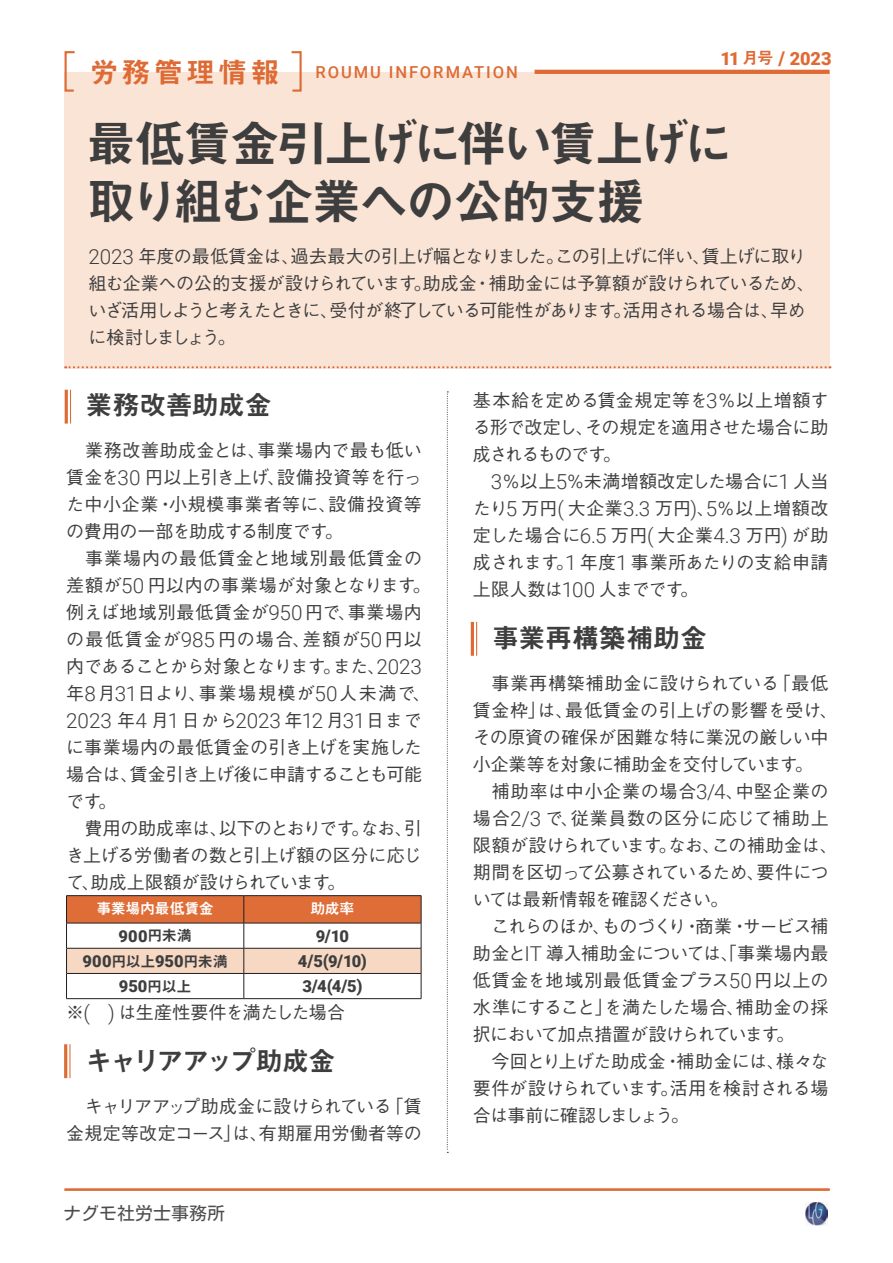
<style>
.page{position:relative;width:893px;height:1263px;background:#fff}
.page>*{position:absolute;margin:0;border:0;box-sizing:border-box;transform-origin:0 0}
.t1{font:49.5px/58.5px "Midashi Go Pr 6 N MB31 90 msp RKSJ H";letter-spacing:-.055em;color:#3e3e3f}
.t2{font:27px "Midashi Go Pr 6 N MB31 90 msp RKSJ H";letter-spacing:-.1em;color:#3e3e3f}
.t3{font:27px "Midashi Go Pr 6 N MB31 90 msp RKSJ H";color:#3e3e3f}
.t4{font:27px "Midashi Go Pr 6 N MB31 90 msp RKSJ H";letter-spacing:-.02em;color:#3e3e3f}
.t5{font:300 20.7px "Roboto";letter-spacing:-.01em;color:#3e3e3f}
.t6{font:900 18.15px "Roboto";letter-spacing:-.005em;color:#de6b35}
.t7{font:18px/27px "Gothic BBB Pr 6 N Medium 90 msp RKSJ H";letter-spacing:-.01em;color:#3e3e3f}
.t8{font:18px/27px "Gothic BBB Pr 6 N Medium 90 msp RKSJ H";letter-spacing:.025em;color:#3e3e3f}
.t9{font:18px/27px "Gothic BBB Pr 6 N Medium 90 msp RKSJ H";letter-spacing:-.055em;color:#3e3e3f}
.t10{font:18px "Gothic BBB Pr 6 N Medium 90 msp RKSJ H";letter-spacing:-.035em;color:#3e3e3f}
.t11{font:18px "Motoya L Cedar W3 90 ms RKSJ H";color:#4c4d4e}
.t12{font:900 16.5px "Roboto";color:#3e3e3f}
.t13{font:500 16.5px "Roboto";letter-spacing:.12em;color:#de6b35}
.t14{font:15px "Midashi Go Pr 6 N MB31 90 msp RKSJ H";letter-spacing:-.03em;color:#fff}
.s1{font-family:"Midashi Go Pr 6 N MB31 90 msp RKSJ H";font-weight:400;font-size:16.5px}
.s2{font-size:18.9px}
.s3{font-family:"Midashi Go Pr 6 N MB31 90 msp RKSJ H";font-weight:400;font-size:28.8px}
.s4{font-family:"Roboto";font-weight:300;font-size:20.7px}
.s5{font-family:"Gothic BBB Pr 6 N Medium 90 msp RKSJ H";font-weight:400;font-size:18px}
.s6{font-family:"Midashi Go Pr 6 N MB31 90 msp RKSJ H";font-weight:400;font-size:15px}
.s7{font-size:17.25px}
.s8{font-family:"Roboto";font-weight:300;font-size:20.55px}
</style>
<div class="page">
<img style="left:805px;top:1202px;width:22px;height:23px">
<hr style="left:244px;top:895px;width:177px;height:1px;background:#231f20">
<hr style="left:66px;top:895px;width:178px;height:1px;background:#231f20">
<svg style="left:66px;top:896px;width:356px;height:103px"></svg>
<hr style="left:66px;top:998px;width:178px;height:1px;background:#231f20">
<div style="left:65px;top:72px;width:764px;height:296px;background:#fae4d5"></div>
<svg style="left:65px;top:366px;width:765px;height:2px"></svg>
<hr style="left:534px;top:70px;width:295px;height:4px;background:#de6b35">
<svg style="left:64px;top:51px;width:11px;height:42px"></svg>
<svg style="left:291px;top:51px;width:11px;height:41px"></svg>
<hr style="left:65px;top:1189px;width:765px;height:2px;background:#de6b35">
<hr style="left:70px;top:390px;width:1px;height:34px;background:#de6b35">
<hr style="left:65px;top:390px;width:3px;height:34px;background:#de6b35">
<hr style="left:69px;top:1044px;width:1px;height:34px;background:#de6b35">
<hr style="left:64px;top:1044px;width:3px;height:34px;background:#de6b35">
<hr style="left:476px;top:622px;width:1px;height:34px;background:#de6b35">
<hr style="left:471px;top:622px;width:3px;height:34px;background:#de6b35">
<svg style="left:447px;top:391px;width:1px;height:762px"></svg>
<p class="t6" style="left:720px;top:48px;width:113px">11<span class="s1">月号</span> <span class="s2">/</span> 2023</p>
<p class="t13" style="left:90px;top:63px;width:430px"><span class="s3">労務管理情報　</span>ROUMU INFORMATION</p>
<h1 class="t1" style="left:87px;top:121px;width:648px">最低賃金引上げに伴い賃上げに取り組む企業への公的支援</h1>
<p class="t9" style="left:88px;top:246px;width:728px"><span class="s4">2023</span> 年度の最低賃金は、過去最大の引上げ幅となりました。この引上げに伴い、賃上げに取り組む企業への公的支援が設けられています。助成金・補助金には予算額が設けられているため、いざ活用しようと考えたときに、受付が終了している可能性があります。活用される場合は、早めに検討しましょう。</p>
<h2 class="t4" style="left:85px;top:395px;width:188px">業務改善助成金</h2>
<p class="t8" style="left:66px;top:439px;width:366px">　業務改善助成金とは、事業場内で最も低い賃金を<span class="s4">30</span> 円以上引き上げ、設備投資等を行った中小企業・小規模事業者等に、設備投資等の費用の一部を助成する制度です。<br>　事業場内の最低賃金と地域別最低賃金の差額が<span class="s4">50</span> 円以内の事業場が対象となります。例えば地域別最低賃金が<span class="s4">950</span>円で、事業場内の最低賃金が<span class="s4">985</span> 円の場合、差額が<span class="s4">50</span>円以内であることから対象となります。また、<span class="s4">2023</span>年<span class="s4">8</span>月<span class="s4">31</span>日より、事業場規模が<span class="s4">50</span>人未満で、</p>
<p class="t5" style="left:66px;top:708px;width:357px">2023 <span class="s5">年</span>4 <span class="s5">月</span>1<span class="s5">日から</span>2023 <span class="s5">年</span>12<span class="s5">月</span>31<span class="s5">日まで</span></p>
<p class="t7" style="left:66px;top:736px;width:357px">に事業場内の最低賃金の引き上げを実施した場合は、賃金引き上げ後に申請することも可能です。<br>　費用の助成率は、以下のとおりです。なお、引き上げる労働者の数と引上げ額の区分に応じて、助成上限額が設けられています。</p>
<p class="t14" style="left:96px;top:903px;width:119px">事業場内最低賃金</p>
<p class="t14" style="left:310px;top:903px;width:46px">助成率</p>
<p class="t12" style="left:119px;top:927px;width:75px">900<span class="s6">円未満</span></p>
<p class="t12" style="left:316px;top:927px;width:35px">9<span class="s7">/</span>10</p>
<p class="t12" style="left:83px;top:952px;width:147px">900<span class="s6">円以上</span>950<span class="s6">円未満</span></p>
<p class="t12" style="left:298px;top:952px;width:70px">4<span class="s7">/</span>5<span class="s7">(</span>9<span class="s7">/</span>10<span class="s7">)</span></p>
<p class="t12" style="left:119px;top:977px;width:74px">950<span class="s6">円以上</span></p>
<p class="t12" style="left:302px;top:977px;width:62px">3<span class="s7">/</span>4<span class="s7">(</span>4<span class="s7">/</span>5<span class="s7">)</span></p>
<p class="t10" style="left:66px;top:1005px;width:280px">※<span class="s8">( )</span> は生産性要件を満たした場合</p>
<h2 class="t2" style="left:85px;top:1051px;width:252px">キャリアアップ助成金</h2>
<p class="t7" style="left:66px;top:1095px;width:357px">　キャリアアップ助成金に設けられている「賃金規定等改定コース」は、有期雇用労働者等の</p>
<p class="t11" style="left:63px;top:1204px;width:163px">ナグモ社労士事務所</p>
<p class="t7" style="left:473px;top:389px;width:357px;text-align:justify">基本給を定める賃金規定等を<span class="s4">3</span>％以上増額する形で改定し、その規定を適用させた場合に助成されるものです。</p>
<p class="t7" style="left:473px;top:470px;width:357px;text-align:justify;text-indent:18px"><span class="s4">3</span>％以上<span class="s4">5</span>％未満増額改定した場合に<span class="s4">1</span> 人当たり<span class="s4">5</span> 万円<span class="s8">(</span> 大企業<span class="s4">3</span><span class="s8">.</span><span class="s4">3</span> 万円<span class="s8">)</span>、<span class="s4">5</span>％以上増額改定した場合に<span class="s4">6</span><span class="s8">.</span><span class="s4">5</span> 万円<span class="s8">(</span> 大企業<span class="s4">4</span><span class="s8">.</span><span class="s4">3</span> 万円<span class="s8">)</span> が助成されます。<span class="s4">1</span> 年度<span class="s4">1</span> 事業所あたりの支給申請上限人数は<span class="s4">100</span> 人までです。</p>
<h2 class="t3" style="left:492px;top:628px;width:217px">事業再構築補助金</h2>
<p class="t7" style="left:473px;top:672px;width:366px">　事業再構築補助金に設けられている「最低賃金枠」は、最低賃金の引上げの影響を受け、その原資の確保が困難な特に業況の厳しい中小企業等を対象に補助金を交付しています。<br>　補助率は中小企業の場合<span class="s4">3</span><span class="s8">/</span><span class="s4">4</span>、中堅企業の場合<span class="s4">2</span><span class="s8">/</span><span class="s4">3</span> で、従業員数の区分に応じて補助上限額が設けられています。なお、この補助金は、期間を区切って公募されているため、要件については最新情報を確認ください。<br>　これらのほか、ものづくり・商業・サービス補助金と<span class="s8">IT</span> 導入補助金については、「事業場内最低賃金を地域別最低賃金プラス<span class="s4">50</span>円以上の水準にすること」を満たした場合、補助金の採択において加点措置が設けられています。<br>　今回とり上げた助成金・補助金には、様々な要件が設けられています。活用を検討される場合は事前に確認しましょう。</p>
</div>
